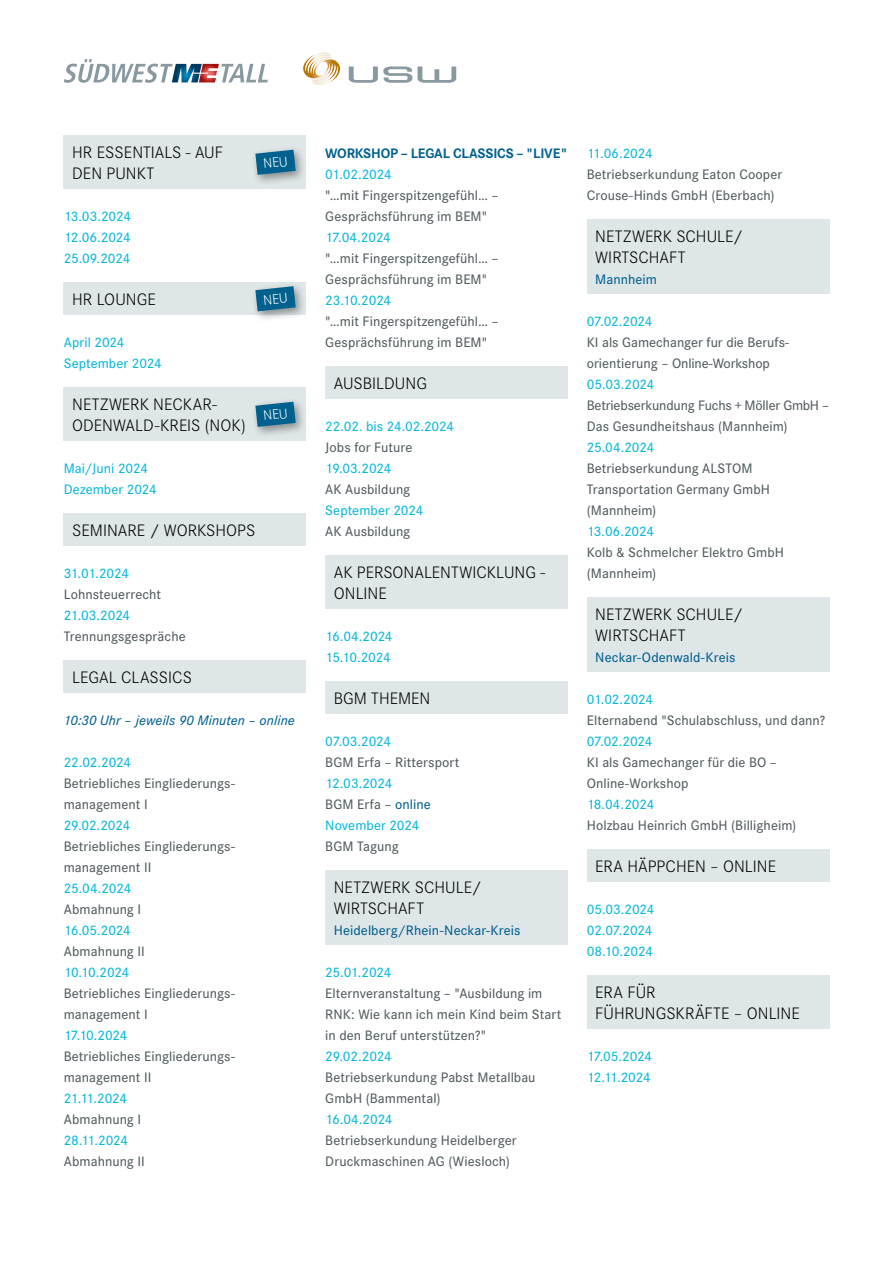
<style>
.page{position:relative;width:893px;height:1263px;background:#fff}
.page>*{position:absolute;margin:0;border:0;box-sizing:border-box;transform-origin:0 0}
.t1{font:300 17.25px/21px "Corporate S";color:#000}
.t2{font:500 14.25px/21px "Corporate S";letter-spacing:.005em;color:#515c5f}
.t3{font:500 14.25px/21px "Corporate S";letter-spacing:-.015em;color:#08b8da}
.t4{font:500 14.25px/21px "Corporate S";letter-spacing:.005em;color:#08b8da}
.t5{font:500 14.25px "Corporate S";letter-spacing:.005em;color:#00608e}
.t6{font:italic 500 14.25px "Corporate S";letter-spacing:.005em;color:#00608e}
.t7{font:700 14.25px "Corporate S";letter-spacing:-.01em;color:#00608e}
.s1{color:#515c5f}
.s2{color:#00608e}
</style>
<div class="page">
<svg style="left:64px;top:59px;width:204px;height:24px"></svg>
<svg style="left:303px;top:52px;width:153px;height:33px"></svg>
<div style="left:64px;top:135px;width:242px;height:54px;background:#dfe6e8"></div>
<div style="left:64px;top:387px;width:242px;height:54px;background:#dfe6e8"></div>
<div style="left:325px;top:555px;width:243px;height:54px;background:#dfe6e8"></div>
<div style="left:64px;top:282px;width:242px;height:33px;background:#dfe6e8"></div>
<div style="left:64px;top:513px;width:242px;height:33px;background:#dfe6e8"></div>
<div style="left:325px;top:366px;width:243px;height:33px;background:#dfe6e8"></div>
<div style="left:325px;top:681px;width:243px;height:33px;background:#dfe6e8"></div>
<div style="left:64px;top:660px;width:242px;height:33px;background:#dfe6e8"></div>
<div style="left:587px;top:220px;width:242px;height:74px;background:#dfe6e8"></div>
<div style="left:587px;top:598px;width:242px;height:74px;background:#dfe6e8"></div>
<div style="left:251px;top:145px;width:55px;height:41px;background:#000;opacity:.4"></div>
<div style="left:251px;top:282px;width:55px;height:40px;background:#000;opacity:.4"></div>
<div style="left:251px;top:397px;width:55px;height:41px;background:#000;opacity:.4"></div>
<div style="left:325px;top:871px;width:243px;height:74px;background:#dfe6e8"></div>
<div style="left:587px;top:849px;width:242px;height:33px;background:#dfe6e8"></div>
<div style="left:587px;top:975px;width:242px;height:54px;background:#dfe6e8"></div>
<svg style="left:255px;top:150px;width:41px;height:25px"></svg>
<svg style="left:255px;top:286px;width:41px;height:25px"></svg>
<svg style="left:255px;top:402px;width:41px;height:25px"></svg>
<p class="t1" style="left:72px;top:141px;width:152px">HR ESSENTIALS - AUF<br>DEN PUNKT</p>
<p class="t3" style="left:64px;top:205px;width:69px;text-align:justify">13.03.2024<br>12.06.2024<br>25.09.2024</p>
<p class="t1" style="left:72px;top:288px;width:85px">HR LOUNGE</p>
<p class="t4" style="left:64px;top:331px;width:100px">April 2024<br>September 2024</p>
<p class="t1" style="left:72px;top:393px;width:175px">NETZWERK NECKAR-<br>ODENWALD-KREIS (NOK)</p>
<p class="t4" style="left:64px;top:457px;width:95px">Mai/Juni 2024<br>Dezember 2024</p>
<p class="t1" style="left:72px;top:519px;width:185px">SEMINARE / WORKSHOPS</p>
<p class="t3" style="left:64px;top:562px;width:67px">31.01.2024</p>
<p class="t2" style="left:64px;top:583px;width:99px">Lohnsteuerrecht</p>
<p class="t3" style="left:64px;top:604px;width:68px">21.03.2024</p>
<p class="t2" style="left:64px;top:625px;width:123px">Trennungsgespräche</p>
<p class="t1" style="left:72px;top:666px;width:121px">LEGAL CLASSICS</p>
<p class="t6" style="left:64px;top:711px;width:233px">10:30 Uhr ‒ jeweils 90 Minuten ‒ online</p>
<p class="t3" style="left:64px;top:751px;width:69px">22.02.2024</p>
<p class="t2" style="left:64px;top:772px;width:173px">Betriebliches Eingliederungs&shy;management I</p>
<p class="t3" style="left:64px;top:814px;width:68px">29.02.2024</p>
<p class="t2" style="left:64px;top:835px;width:173px">Betriebliches Eingliederungs&shy;management II</p>
<p class="t3" style="left:64px;top:877px;width:69px">25.04.2024</p>
<p class="t2" style="left:64px;top:898px;width:79px">Abmahnung I</p>
<p class="t3" style="left:64px;top:919px;width:69px">16.05.2024</p>
<p class="t2" style="left:64px;top:940px;width:83px">Abmahnung II</p>
<p class="t3" style="left:64px;top:961px;width:67px">10.10.2024</p>
<p class="t2" style="left:64px;top:982px;width:173px">Betriebliches Eingliederungs&shy;management I</p>
<p class="t3" style="left:64px;top:1024px;width:65px">17.10.2024</p>
<p class="t2" style="left:64px;top:1045px;width:173px">Betriebliches Eingliederungs&shy;management II</p>
<p class="t3" style="left:64px;top:1087px;width:65px">21.11.2024</p>
<p class="t2" style="left:64px;top:1108px;width:79px">Abmahnung I</p>
<p class="t3" style="left:64px;top:1129px;width:66px">28.11.2024</p>
<p class="t2" style="left:64px;top:1150px;width:83px">Abmahnung II</p>
<p class="t7" style="left:325px;top:143px;width:244px">WORKSHOP – LEGAL CLASSICS ‒ "LIVE"</p>
<p class="t3" style="left:325px;top:163px;width:68px">01.02.2024</p>
<p class="t2" style="left:325px;top:184px;width:175px">"…mit Fingerspitzengefühl… –<br>Gesprächsführung im BEM"</p>
<p class="t3" style="left:325px;top:226px;width:67px">17.04.2024</p>
<p class="t2" style="left:325px;top:247px;width:175px">"…mit Fingerspitzengefühl… –<br>Gesprächsführung im BEM"</p>
<p class="t3" style="left:325px;top:289px;width:68px">23.10.2024</p>
<p class="t2" style="left:325px;top:310px;width:175px">"…mit Fingerspitzengefühl… –<br>Gesprächsführung im BEM"</p>
<p class="t1" style="left:334px;top:372px;width:95px">AUSBILDUNG</p>
<p class="t3" style="left:325px;top:415px;width:130px">22.02. bis 24.02.2024</p>
<p class="t2" style="left:325px;top:436px;width:89px">Jobs for Future</p>
<p class="t3" style="left:325px;top:457px;width:68px">19.03.2024</p>
<p class="t2" style="left:325px;top:478px;width:87px">AK Ausbildung</p>
<p class="t4" style="left:325px;top:499px;width:100px">September 2024</p>
<p class="t2" style="left:325px;top:520px;width:87px">AK Ausbildung</p>
<p class="t1" style="left:334px;top:561px;width:213px">AK PERSONALENTWICKLUNG -<br>ONLINE</p>
<p class="t3" style="left:325px;top:625px;width:69px">16.04.2024<br>15.10.2024</p>
<p class="t1" style="left:334px;top:687px;width:98px">BGM THEMEN</p>
<p class="t3" style="left:325px;top:730px;width:68px">07.03.2024</p>
<p class="t2" style="left:325px;top:751px;width:136px">BGM Erfa ‒ Rittersport</p>
<p class="t4" style="left:325px;top:772px;width:107px">12.03.2024<br><span class="s1">BGM Erfa ‒</span> <span class="s2">online<br></span>November 2024</p>
<p class="t2" style="left:325px;top:835px;width:75px">BGM Tagung</p>
<p class="t1" style="left:334px;top:876px;width:149px">NETZWERK SCHULE/<br>WIRTSCHAFT</p>
<p class="t5" style="left:334px;top:920px;width:188px">Heidelberg/Rhein-Neckar-Kreis</p>
<p class="t3" style="left:325px;top:961px;width:68px">25.01.2024</p>
<p class="t2" style="left:325px;top:982px;width:238px">Elternveranstaltung ‒ "Ausbildung im<br>RNK: Wie kann ich mein Kind beim Start in den Beruf unterstützen?"</p>
<p class="t3" style="left:325px;top:1045px;width:68px">29.02.2024</p>
<p class="t2" style="left:325px;top:1066px;width:212px">Betriebserkundung Pabst Metallbau<br>GmbH (Bammental)</p>
<p class="t3" style="left:325px;top:1108px;width:69px">16.04.2024</p>
<p class="t2" style="left:325px;top:1129px;width:193px">Betriebserkundung Heidelberger<br>Druckmaschinen AG (Wiesloch)</p>
<p class="t3" style="left:587px;top:142px;width:67px">11.06.2024</p>
<p class="t2" style="left:587px;top:163px;width:197px">Betriebserkundung Eaton Cooper<br>Crouse-Hinds GmbH (Eberbach)</p>
<p class="t1" style="left:595px;top:225px;width:149px">NETZWERK SCHULE/<br>WIRTSCHAFT</p>
<p class="t5" style="left:595px;top:269px;width:63px">Mannheim</p>
<p class="t3" style="left:587px;top:310px;width:67px">07.02.2024</p>
<p class="t2" style="left:587px;top:331px;width:204px">KI als Gamechanger fur die Berufs&shy;orientierung ‒ Online-Workshop</p>
<p class="t3" style="left:587px;top:373px;width:69px">05.03.2024</p>
<p class="t2" style="left:587px;top:394px;width:244px">Betriebserkundung Fuchs + Möller GmbH –<br>Das Gesundheitshaus (Mannheim)</p>
<p class="t3" style="left:587px;top:436px;width:69px">25.04.2024</p>
<p class="t2" style="left:587px;top:457px;width:185px">Betriebserkundung ALSTOM<br>Transportation Germany GmbH (Mannheim)</p>
<p class="t3" style="left:587px;top:520px;width:69px">13.06.2024</p>
<p class="t2" style="left:587px;top:541px;width:199px">Kolb &amp; Schmelcher Elektro GmbH (Mannheim)</p>
<p class="t1" style="left:595px;top:603px;width:149px">NETZWERK SCHULE/<br>WIRTSCHAFT</p>
<p class="t5" style="left:595px;top:647px;width:142px">Neckar-Odenwald-Kreis</p>
<p class="t3" style="left:587px;top:688px;width:68px">01.02.2024</p>
<p class="t2" style="left:587px;top:709px;width:240px">Elternabend "Schulabschluss, und dann?</p>
<p class="t3" style="left:587px;top:730px;width:67px">07.02.2024</p>
<p class="t2" style="left:587px;top:751px;width:192px">KI als Gamechanger für die BO ‒<br>Online-Workshop</p>
<p class="t3" style="left:587px;top:793px;width:69px">18.04.2024</p>
<p class="t2" style="left:587px;top:814px;width:211px">Holzbau Heinrich GmbH (Billigheim)</p>
<p class="t1" style="left:595px;top:855px;width:182px">ERA HÄPPCHEN ‒ ONLINE</p>
<p class="t3" style="left:587px;top:898px;width:69px">05.03.2024<br>02.07.2024<br>08.10.2024</p>
<p class="t1" style="left:595px;top:981px;width:206px">ERA FÜR<br>FÜHRUNGSKRÄFTE ‒ ONLINE</p>
<p class="t3" style="left:587px;top:1045px;width:67px">17.05.2024<br>12.11.2024</p>
</div>
